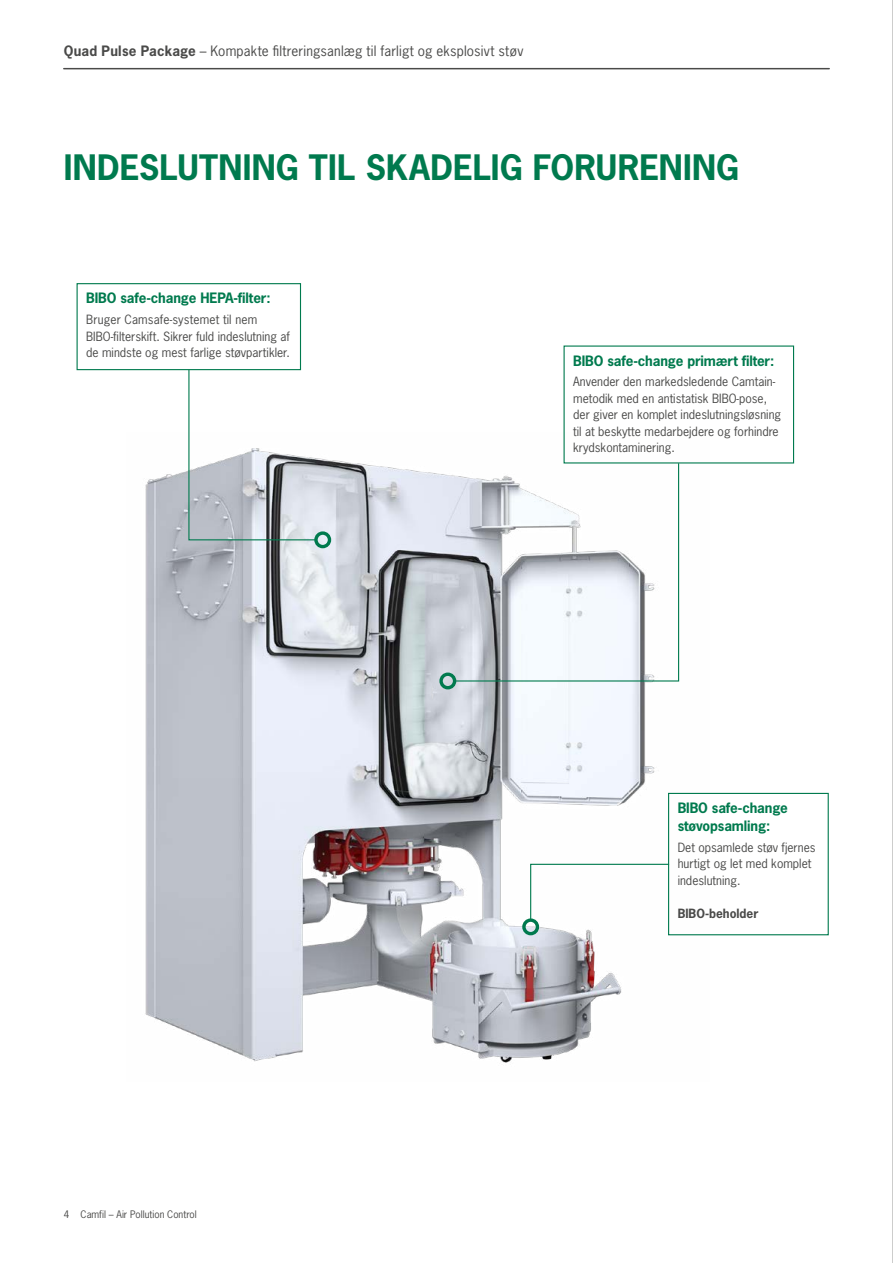
<style>
.page{position:relative;width:893px;height:1263px;background:#fff}
.page>*{position:absolute;margin:0;border:0;box-sizing:border-box;transform-origin:0 0}
.t1{font:700 33px "News Gothic Std";letter-spacing:.005em;color:#007a4e}
.t2{font:700 13.5px/18px "News Gothic Std";letter-spacing:-.01em;color:#007a4e}
.t3{font:13.5px "News Gothic Std";letter-spacing:.015em;color:#4a4a49}
.t4{font:12px/16.5px "News Gothic Std";color:#4a4a49}
.t5{font:700 12px "News Gothic Std";color:#4a4a49}
.t6{font:9.75px "News Gothic Std";color:#4a4a49}
.s1{font-weight:700}
</style>
<div class="page">
<hr style="left:64px;top:68px;width:765px;height:1px;background:#4a4a49">
<img style="left:145px;top:458px;width:564px;height:605px">
<svg style="left:188px;top:369px;width:129px;height:172px"></svg>
<div style="left:314px;top:531px;width:17px;height:17px;border:3px solid #007a4e;border-radius:50%"></div>
<svg style="left:530px;top:863px;width:138px;height:58px"></svg>
<div style="left:522px;top:918px;width:17px;height:17px;border:3px solid #007a4e;border-radius:50%"></div>
<svg style="left:453px;top:462px;width:227px;height:220px"></svg>
<div style="left:439px;top:672px;width:17px;height:17px;border:3px solid #007a4e;border-radius:50%"></div>
<div style="left:77px;top:283px;width:224px;height:87px;border:1px solid #007a4e"></div>
<div style="left:668px;top:793px;width:161px;height:142px;border:1px solid #007a4e"></div>
<hr style="left:892px;top:0;width:1px;height:1263px;background:#9d9d9c">
<p class="t3" style="left:64px;top:43px;width:461px"><span class="s1">Quad Pulse Package</span> – Kompakte filtreringsanlæg til farligt og eksplosivt støv</p>
<h1 class="t1" style="left:64px;top:146px;width:677px">INDESLUTNING TIL SKADELIG FORURENING</h1>
<p class="t2" style="left:86px;top:289px;width:186px">BIBO safe-change HEPA-filter:</p>
<p class="t4" style="left:86px;top:311px;width:205px">Bruger Camsafe-systemet til nem<br>BIBO-filterskift. Sikrer fuld indeslutning af de mindste og mest farlige støvpartikler.</p>
<p class="t6" style="left:64px;top:1208px;width:134px">4 Camfil – Air Pollution Control</p>
<p class="t2" style="left:573px;top:351px;width:203px">BIBO safe-change primært filter:</p>
<p class="t4" style="left:573px;top:373px;width:210px">Anvender den markedsledende Camtain&shy;metodik med en antistatisk BIBO-pose, der giver en komplet indeslutningsløsning til at beskytte medarbejdere og forhindre krydskontaminering.</p>
<p class="t2" style="left:678px;top:799px;width:112px">BIBO safe-change støvopsamling:</p>
<p class="t4" style="left:678px;top:839px;width:139px">Det opsamlede støv fjernes hurtigt og let med komplet indeslutning.</p>
<p class="t5" style="left:678px;top:905px;width:82px">BIBO-beholder</p>
</div>
